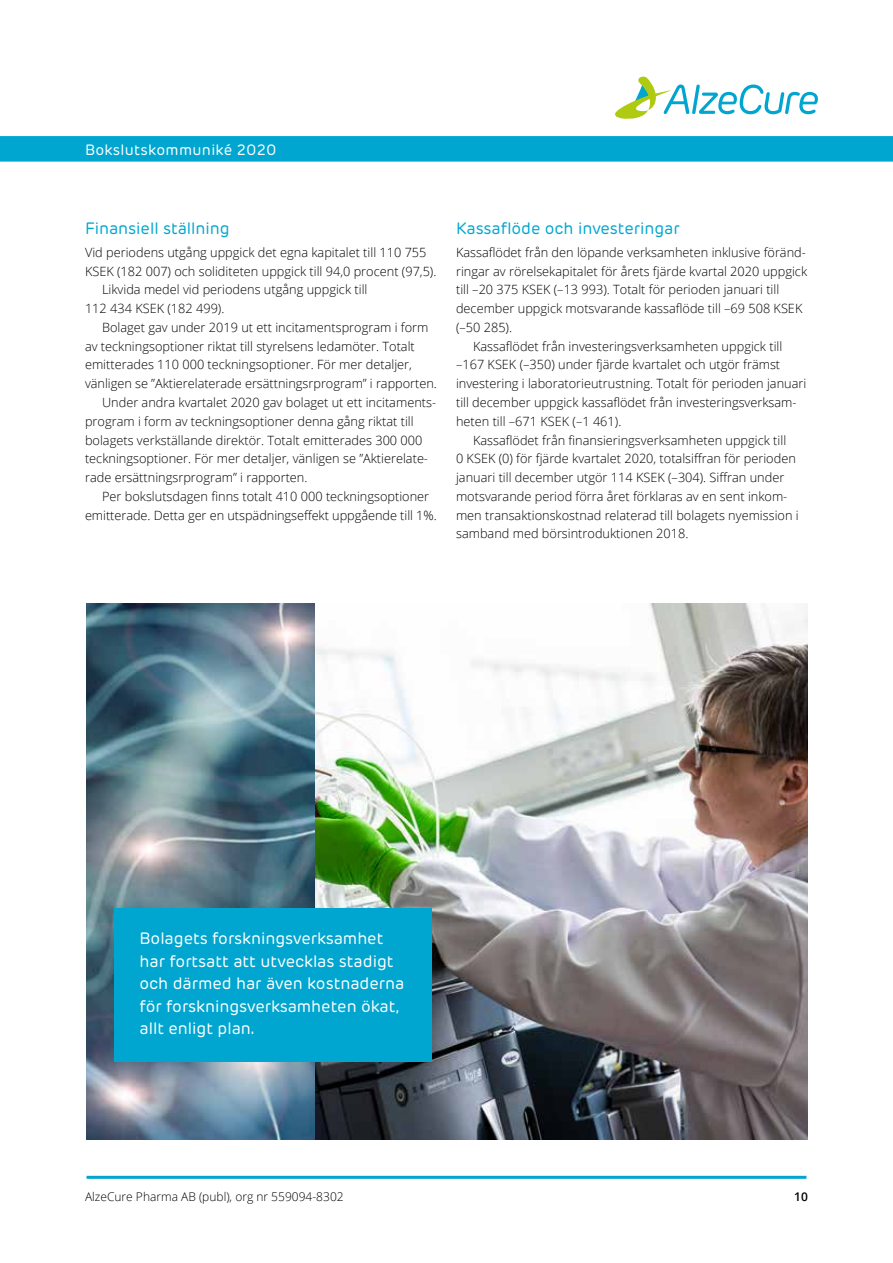
<style>
.page{position:relative;width:893px;height:1263px;background:#fff}
.page>*{position:absolute;margin:0;border:0;box-sizing:border-box;transform-origin:0 0}
.t1{font:16.5px/22.5px "Rubrik New";letter-spacing:-.005em;color:#fff}
.t2{font:16.5px "Rubrik New";letter-spacing:-.005em;color:#00a6d0}
.t3{font:15px "Rubrik New";letter-spacing:.02em;color:#fff}
.t4{font:300 12.75px "Open Sans";color:#000}
.t5{font:300 12px "Open Sans";color:#000}
.t6{font:600 12px "Open Sans";color:#000}
</style>
<div class="page">
<svg style="left:615px;top:77px;width:203px;height:41px"></svg>
<svg style="left:0;top:136px;width:893px;height:26px;background:#04a7d0"></svg>
<hr style="left:87px;top:1176px;width:719px;height:3px;background:#00a6d0">
<img style="left:315px;top:604px;width:493px;height:536px">
<img style="left:87px;top:604px;width:228px;height:536px">
<div style="left:115px;top:908px;width:317px;height:153px;background:#00a6d0"></div>
<p class="t3" style="left:85px;top:140px;width:193px">Bokslutskommuniké 2020</p>
<p class="t2" style="left:85px;top:218px;width:146px">Finansiell ställning</p>
<p class="t4" style="left:85px;top:244px;width:343px">Vid periodens utgång uppgick det egna kapitalet till 110 755</p>
<p class="t4" style="left:85px;top:262px;width:353px">KSEK (182 007) och soliditeten uppgick till 94,0 procent (97,5).</p>
<p class="t4" style="left:102px;top:281px;width:267px">Likvida medel vid periodens utgång uppgick till</p>
<p class="t4" style="left:85px;top:300px;width:141px">112 434 KSEK (182 499).</p>
<p class="t4" style="left:102px;top:319px;width:328px">Bolaget gav under 2019 ut ett incitamentsprogram i form</p>
<p class="t4" style="left:85px;top:337px;width:331px">av teckningsoptioner riktat till styrelsens ledamöter. Totalt</p>
<p class="t4" style="left:85px;top:356px;width:328px">emitterades 110 000 teckningsoptioner. För mer detaljer,</p>
<p class="t4" style="left:85px;top:375px;width:353px">vänligen se ”Aktierelaterade ersättningsrprogram” i rapporten.</p>
<p class="t4" style="left:102px;top:394px;width:336px">Under andra kvartalet 2020 gav bolaget ut ett incitaments-</p>
<p class="t4" style="left:85px;top:412px;width:330px">program i form av teckningsoptioner denna gång riktat till</p>
<p class="t4" style="left:85px;top:431px;width:339px">bolagets verkställande direktör. Totalt emitterades 300 000</p>
<p class="t4" style="left:85px;top:450px;width:345px">teckningsoptioner. För mer detaljer, vänligen se ”Aktierelate-</p>
<p class="t4" style="left:85px;top:469px;width:224px">rade ersättningsrprogram” i rapporten.</p>
<p class="t4" style="left:102px;top:487px;width:329px">Per bokslutsdagen finns totalt 410 000 teckningsoptioner</p>
<p class="t4" style="left:85px;top:506px;width:353px">emitterade. Detta ger en utspädningseffekt uppgående till 1%.</p>
<p class="t2" style="left:456px;top:218px;width:225px">Kassaflöde och investeringar</p>
<p class="t4" style="left:456px;top:244px;width:351px">Kassaflödet från den löpande verksamheten inklusive föränd-</p>
<p class="t4" style="left:456px;top:262px;width:353px">ringar av rörelsekapitalet för årets fjärde kvartal 2020 uppgick</p>
<p class="t4" style="left:456px;top:281px;width:325px">till –20 375 KSEK (–13 993). Totalt för perioden januari till</p>
<p class="t4" style="left:456px;top:300px;width:348px">december uppgick motsvarande kassaflöde till –69 508 KSEK</p>
<p class="t4" style="left:456px;top:319px;width:58px">(–50 285).</p>
<p class="t4" style="left:473px;top:337px;width:311px">Kassaflödet från investeringsverksamheten uppgick till</p>
<p class="t4" style="left:456px;top:356px;width:326px">–167 KSEK (–350) under fjärde kvartalet och utgör främst</p>
<p class="t4" style="left:456px;top:375px;width:352px">investering i laboratorieutrustning. Totalt för perioden januari</p>
<p class="t4" style="left:456px;top:394px;width:342px">till december uppgick kassaflödet från investeringsverksam-</p>
<p class="t4" style="left:456px;top:412px;width:167px">heten till –671 KSEK (–1 461).</p>
<p class="t4" style="left:473px;top:431px;width:315px">Kassaflödet från finansieringsverksamheten uppgick till</p>
<p class="t4" style="left:456px;top:450px;width:341px">0 KSEK (0) för fjärde kvartalet 2020, totalsiffran för perioden</p>
<p class="t4" style="left:456px;top:469px;width:330px">januari till december utgör 114 KSEK (–304). Siffran under</p>
<p class="t4" style="left:456px;top:487px;width:333px">motsvarande period förra året förklaras av en sent inkom-</p>
<p class="t4" style="left:456px;top:506px;width:344px">men transaktionskostnad relaterad till bolagets nyemission i</p>
<p class="t4" style="left:456px;top:525px;width:234px">samband med börsintroduktionen 2018.</p>
<p class="t1" style="left:140px;top:928px;width:266px">Bolagets forskningsverksamhet har fortsatt att utvecklas stadigt och därmed har även kostnaderna för forskningsverksamheten ökat, allt enligt plan.</p>
<p class="t5" style="left:85px;top:1189px;width:260px">AlzeCure Pharma AB (publ), org nr 559094-8302</p>
<p class="t6" style="left:794px;top:1189px;width:15px">10</p>
</div>
